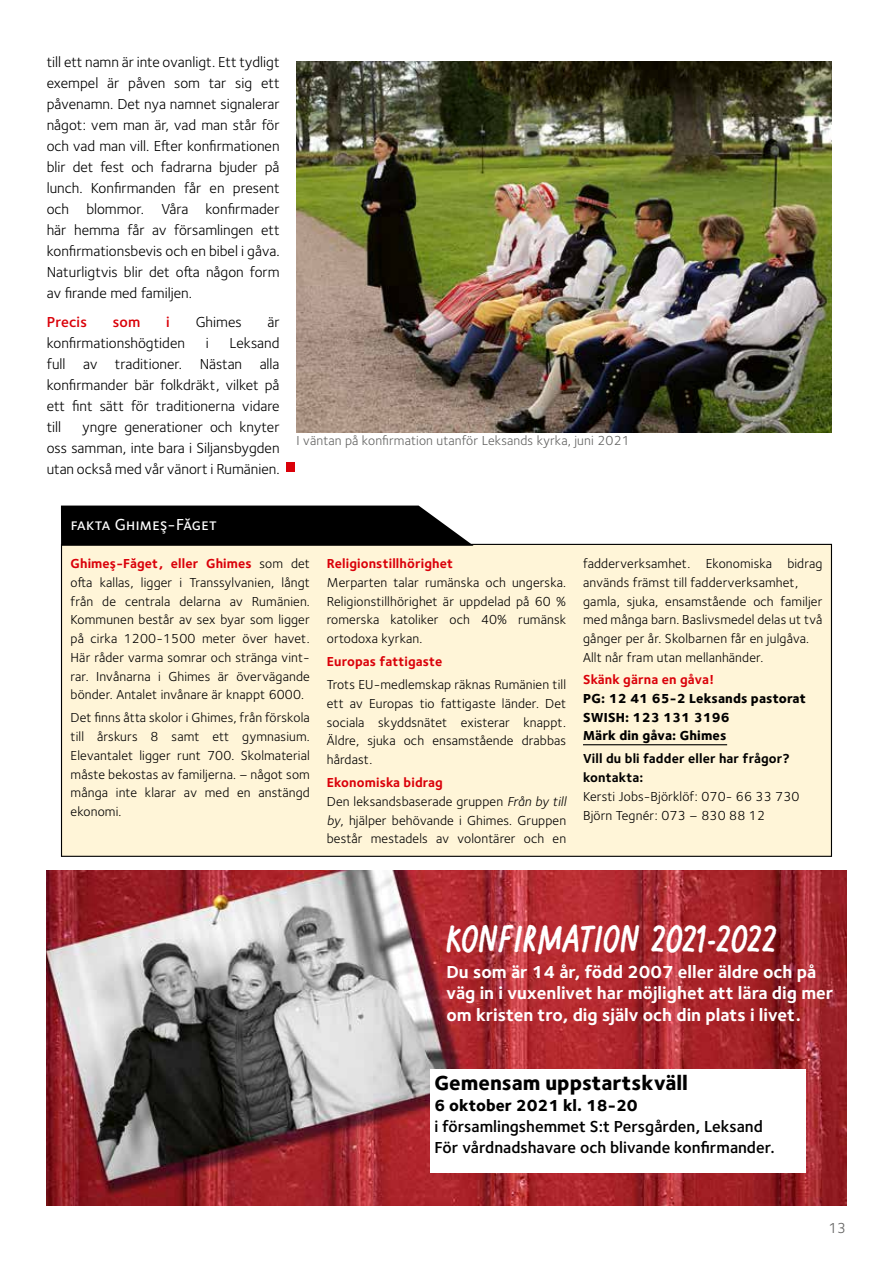
<style>
.page{position:relative;width:893px;height:1263px;background:#fff}
.page>*{position:absolute;margin:0;border:0;box-sizing:border-box;transform-origin:0 0}
.t1{font:36px "Post Box Rough";color:#fff}
.t2{font:800 21px "Foundry Sterling OT3";color:#000}
.t3{font:700 18px/21.6px "Foundry Sterling OT3";color:#fff}
.t4{font:600 16.5px/21px "Foundry Sterling OT3";color:#000}
.t5{font:800 16.5px "Foundry Sterling OT3";color:#000}
.t6{font:500 16.5px "Foundry Sterling OT3";letter-spacing:.02em;color:#fff}
.t7{font:15px/21px "Foundry Sterling OT3";color:#000;text-align:justify}
.t8{font:600 15px "Foundry Sterling OT3";letter-spacing:.01em;color:#da0009}
.t9{font:15px "Foundry Sterling OT3";color:#626261}
.t10{font:13.5px/18.8px "Foundry Sterling OT3";letter-spacing:.01em;color:#000;text-align:justify}
.t11{font:800 13.5px/18.8px "Foundry Sterling OT3";letter-spacing:.01em;color:#000}
.t12{font:700 13.5px "Foundry Sterling OT3";letter-spacing:.01em;color:#da0009}
.t13{font:13.5px "Foundry Sterling OT3";letter-spacing:.01em;color:#626261}
.t14{font:700 13.5px/18.8px "Foundry Sterling OT3";letter-spacing:.01em;color:#000}
.s1{font-weight:700;color:#da0009}
.s2{font-style:italic}
</style>
<div class="page">
<img style="left:47px;top:871px;width:799px;height:335px">
<div style="left:430px;top:1069px;width:376px;height:104px;background:#fff"></div>
<img style="left:297px;top:62px;width:534px;height:370px">
<div style="left:286px;top:463px;width:8px;height:9px;background:#da0009"></div>
<div style="left:62px;top:544px;width:769px;height:312px;background:#fff5d8"></div>
<svg style="left:61px;top:505px;width:413px;height:41px;background:#151515"></svg>
<hr style="left:583px;top:744px;width:144px;height:1px;background:#000">
<p class="t7" style="left:47px;top:50px;width:234px">till ett namn är inte ovanligt. Ett tydligt exempel är påven som tar sig ett påvenamn. Det nya namnet signalerar något: vem man är, vad man står för och vad man vill. Efter konfirmationen blir det fest och fadrarna bjuder på lunch. Konfirmanden får en present och blommor. Våra konfirmader här hemma får av församlingen ett konfirmationsbevis och en bibel i gåva.<br>Naturligtvis blir det ofta någon form av firande med familjen.</p>
<p class="t8" style="left:47px;top:310px;width:42px">Precis</p>
<p class="t8" style="left:113px;top:310px;width:29px">som</p>
<p class="t8" style="left:166px;top:310px;width:5px">i</p>
<p class="t7" style="left:196px;top:311px;width:47px">Ghimes</p>
<p class="t7" style="left:267px;top:311px;width:14px">är</p>
<p class="t7" style="left:47px;top:332px;width:140px">konfirmationshögtiden</p>
<p class="t7" style="left:206px;top:332px;width:4px">i</p>
<p class="t7" style="left:47px;top:332px;width:234px;text-indent:183px">Leksand full av traditioner. Nästan alla konfirmander bär folkdräkt, vilket på ett fint sätt för traditionerna vidare till</p>
<p class="t7" style="left:47px;top:416px;width:234px;text-indent:36px">yngre generationer och knyter oss samman, inte bara i Siljansbygden utan också med vår vänort i Rumänien.</p>
<p class="t6" style="left:71px;top:512px;width:148px">fakta Ghimeş-Făget</p>
<p class="t13" style="left:297px;top:430px;width:335px">I väntan på konfirmation utanför Leksands kyrka, juni 2021</p>
<p class="t10" style="left:71px;top:553px;width:241px"><span class="s1">Ghimeş-Făget, eller Ghimes</span> som det ofta kallas, ligger i Transsylvanien, långt från de centrala delarna av Rumänien.<br>Kommunen består av sex byar som ligger på cirka 1200-1500 meter över havet.<br>Här råder varma somrar och stränga vint&shy;rar. Invånarna i Ghimes är övervägande bönder. Antalet invånare är knappt 6000.</p>
<p class="t10" style="left:71px;top:707px;width:241px">Det finns åtta skolor i Ghimes, från förskola till årskurs 8 samt ett gymnasium.<br>Elevantalet ligger runt 700. Skolmaterial måste bekostas av familjerna. – något som många inte klarar av med en anstängd ekonomi.</p>
<p class="t12" style="left:327px;top:553px;width:128px">Religionstillhörighet</p>
<p class="t10" style="left:327px;top:572px;width:241px">Merparten talar rumänska och ungerska.<br>Religionstillhörighet är uppdelad på 60 % romerska katoliker och 40% rumänsk ortodoxa kyrkan.</p>
<p class="t12" style="left:327px;top:651px;width:117px">Europas fattigaste</p>
<p class="t10" style="left:327px;top:674px;width:241px">Trots EU-medlemskap räknas Rumänien till ett av Europas tio fattigaste länder. Det sociala skyddsnätet existerar knappt.<br>Äldre, sjuka och ensamstående drabbas hårdast.</p>
<p class="t10" style="left:327px;top:772px;width:241px;text-align:left"><span class="s1">Ekonomiska bidrag<br></span>Den leksandsbaserade gruppen <span class="s2">Från by till by</span>, hjälper behövande i Ghimes. Gruppen består mestadels av volontärer och en</p>
<p class="t10" style="left:583px;top:553px;width:241px;text-align:left">fadderverksamhet. Ekonomiska bidrag används främst till fadderverksamhet, gamla, sjuka, ensamstående och familjer med många barn. Baslivsmedel delas ut två gånger per år. Skolbarnen får en julgåva.<br>Allt når fram utan mellanhänder.</p>
<p class="t12" style="left:583px;top:669px;width:133px">Skänk gärna en gåva!</p>
<p class="t11" style="left:583px;top:688px;width:224px">PG: 12 41 65-2 Leksands pastorat<br>SWISH: 123 131 3196<br>Märk din gåva: Ghimes</p>
<p class="t14" style="left:583px;top:749px;width:208px">Vill du bli fadder eller har frågor? kontakta:</p>
<p class="t10" style="left:583px;top:786px;width:218px">Kersti Jobs-Björklöf: 070- 66 33 730<br>Björn Tegnér: 073 – 830 88 12</p>
<h1 class="t1" style="left:446px;top:913px;width:332px">KONFIRMATION 2021-2022</h1>
<h3 class="t3" style="left:446px;top:960px;width:388px">Du som är 14 år, född 2007 eller äldre och på väg in i vuxenlivet har möjlighet att lära dig mer om kristen tro, dig själv och din plats i livet.</h3>
<h2 class="t2" style="left:434px;top:1065px;width:255px">Gemensam uppstartskväll</h2>
<p class="t5" style="left:434px;top:1091px;width:205px">6 oktober 2021 kl. 18-20</p>
<p class="t4" style="left:434px;top:1115px;width:342px">i församlingshemmet S:t Persgården, Leksand<br>För vårdnadshavare och blivande konfirmander.</p>
<p class="t9" style="left:828px;top:1217px;width:19px">13</p>
</div>
